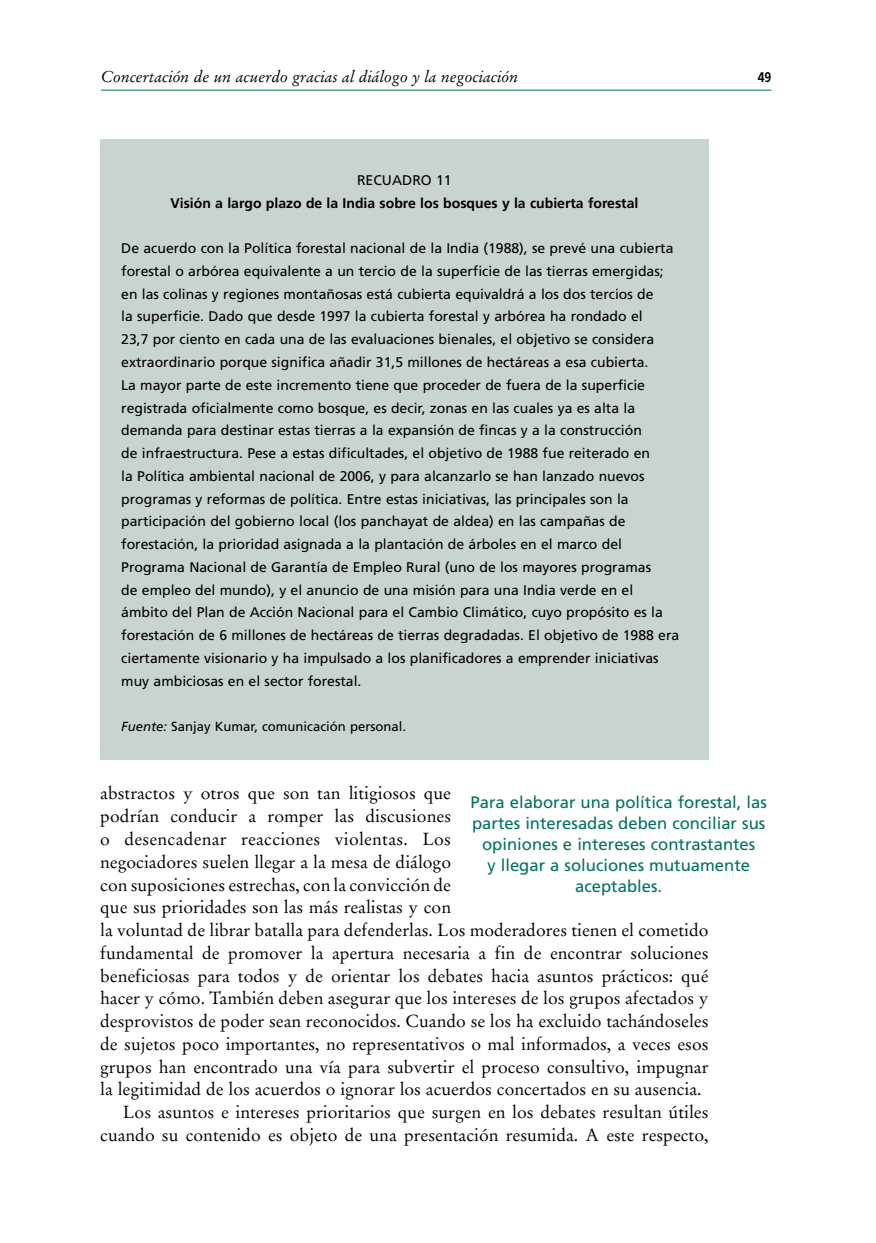
<style>
.page{position:relative;width:876px;height:1243px;background:#fff}
.page>*{position:absolute;margin:0;border:0;box-sizing:border-box;transform-origin:0 0}
.t1{font:17.5px "Stempel Garamond LT Std";color:#000}
.t2{font:16.62px/21px "Frutiger LT Std";color:#007261;text-align:center}
.t3{font:italic 15.75px "Stempel Garamond LT Std";color:#000}
.t4{font:14px/22.8px "Frutiger LT Std";color:#000}
.t5{font:700 14px "Frutiger LT Std";color:#000}
.t6{font:700 14px "Frutiger LT Std";color:#000;scale:.88 1}
.t7{font:13.12px "Frutiger LT Std";color:#000}
.s1{font-style:italic}
</style>
<div class="page">
<hr style="left:101px;top:90px;width:670px;height:1px;background:#007261">
<div style="left:100px;top:139px;width:608px;height:620px;background:#c8d4d0"></div>
<p class="t3" style="left:101px;top:70px;width:418px">Concertación de un acuerdo gracias al diálogo y la negociación</p>
<p class="t6" style="left:757px;top:72px;width:17px">49</p>
<p class="t4" style="left:357px;top:169px;width:96px">RECUADRO 11</p>
<p class="t5" style="left:170px;top:197px;width:469px">Visión a largo plazo de la India sobre los bosques y la cubierta forestal</p>
<p class="t4" style="left:121px;top:237px;width:559px">De acuerdo con la Política forestal nacional de la India (1988), se prevé una cubierta forestal o arbórea equivalente a un tercio de la superficie de las tierras emergidas; en las colinas y regiones montañosas está cubierta equivaldrá a los dos tercios de<br>la superficie. Dado que desde 1997 la cubierta forestal y arbórea ha rondado el<br>23,7 por ciento en cada una de las evaluaciones bienales, el objetivo se considera extraordinario porque significa añadir 31,5 millones de hectáreas a esa cubierta.<br>La mayor parte de este incremento tiene que proceder de fuera de la superficie registrada oficialmente como bosque, es decir, zonas en las cuales ya es alta la demanda para destinar estas tierras a la expansión de fincas y a la construcción<br>de infraestructura. Pese a estas dificultades, el objetivo de 1988 fue reiterado en<br>la Política ambiental nacional de 2006, y para alcanzarlo se han lanzado nuevos programas y reformas de política. Entre estas iniciativas, las principales son la participación del gobierno local (los panchayat de aldea) en las campañas de forestación, la prioridad asignada a la plantación de árboles en el marco del Programa Nacional de Garantía de Empleo Rural (uno de los mayores programas<br>de empleo del mundo), y el anuncio de una misión para una India verde en el ámbito del Plan de Acción Nacional para el Cambio Climático, cuyo propósito es la forestación de 6 millones de hectáreas de tierras degradadas. El objetivo de 1988 era ciertamente visionario y ha impulsado a los planificadores a emprender iniciativas muy ambiciosas en el sector forestal.</p>
<p class="t7" style="left:121px;top:721px;width:286px"><span class="s1">Fuente:</span> Sanjay Kumar, comunicación personal.</p>
<p class="t1" style="left:100px;top:785px;width:352px">abstractos y otros que son tan litigiosos que</p>
<p class="t1" style="left:100px;top:808px;width:352px">podrían conducir a romper las discusiones</p>
<p class="t1" style="left:100px;top:831px;width:352px">o desencadenar reacciones violentas. Los</p>
<p class="t1" style="left:100px;top:854px;width:352px">negociadores suelen llegar a la mesa de diálogo</p>
<p class="t1" style="left:100px;top:876px;width:352px">con suposiciones estrechas, con la convicción de</p>
<p class="t1" style="left:100px;top:899px;width:352px">que sus prioridades son las más realistas y con</p>
<p class="t1" style="left:100px;top:922px;width:609px">la voluntad de librar batalla para defenderlas. Los moderadores tienen el cometido</p>
<p class="t1" style="left:100px;top:945px;width:609px">fundamental de promover la apertura necesaria a fin de encontrar soluciones</p>
<p class="t1" style="left:100px;top:967px;width:609px">beneficiosas para todos y de orientar los debates hacia asuntos prácticos: qué</p>
<p class="t1" style="left:100px;top:990px;width:609px">hacer y cómo. También deben asegurar que los intereses de los grupos afectados y</p>
<p class="t1" style="left:100px;top:1013px;width:609px">desprovistos de poder sean reconocidos. Cuando se los ha excluido tachándoseles</p>
<p class="t1" style="left:100px;top:1036px;width:609px">de sujetos poco importantes, no representativos o mal informados, a veces esos</p>
<p class="t1" style="left:100px;top:1058px;width:609px">grupos han encontrado una vía para subvertir el proceso consultivo, impugnar</p>
<p class="t1" style="left:100px;top:1081px;width:602px">la legitimidad de los acuerdos o ignorar los acuerdos concertados en su ausencia.</p>
<p class="t1" style="left:123px;top:1104px;width:586px">Los asuntos e intereses prioritarios que surgen en los debates resultan útiles</p>
<p class="t1" style="left:100px;top:1127px;width:609px">cuando su contenido es objeto de una presentación resumida. A este respecto,</p>
<p class="t2" style="left:470px;top:792px;width:298px">Para elaborar una política forestal, las partes interesadas deben conciliar sus opiniones e intereses contrastantes<br>y llegar a soluciones mutuamente aceptables.</p>
</div>
